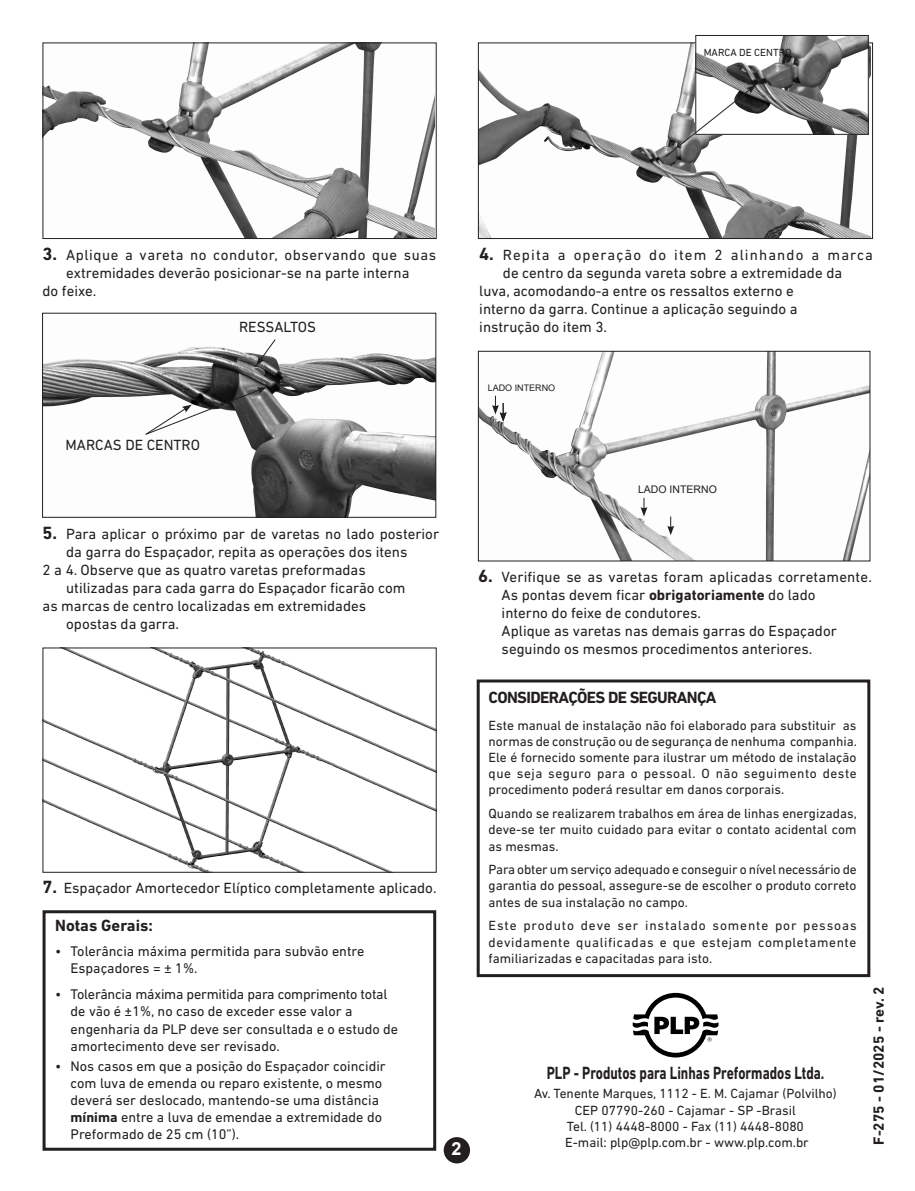
<style>
.page{position:relative;width:915px;height:1191px;background:#fff}
.page>*{position:absolute;margin:0;border:0;box-sizing:border-box;transform-origin:0 0}
.t1{font:700 18px "DIN Next LT Pro";color:#231f20;scale:.75 1}
.t2{font:700 18px "Arial";color:#fff}
.t3{font:700 16.5px "DIN Next LT Pro";letter-spacing:-.04em;color:#231f20}
.t4{font:700 16.5px "DIN Next LT Pro";color:#231f20}
.t5{font:15px/18px "DIN Next LT Pro";color:#231f20}
.t6{font:15px "DIN Next LT Pro";letter-spacing:.04em;color:#231f20}
.t7{font:15px "DIN Next LT Pro";letter-spacing:.075em;color:#231f20}
.t8{font:700 15px "DIN Next LT Pro";color:#231f20}
.t9{font:14.25px/17.1px "DIN Next LT Pro";color:#231f20}
.t10{font:13.5px/16.2px "DIN Next LT Pro";color:#231f20;text-align:justify}
.t11{font:10.5px "DIN Next LT Pro";color:#231f20}
.t12{font:10.5px "Arial";color:#231f20}
.t13{font:9px "Arial";color:#231f20}
.s1{font-weight:700;font-size:18px}
.s2{font-weight:700}
</style>
<div class="page">
<div style="left:43px;top:910px;width:393px;height:240px;border:3px solid #231f20"></div>
<div style="left:476px;top:679px;width:394px;height:298px;border:3px solid #231f20"></div>
<div style="left:443px;top:1137px;width:27px;height:26px;background:#231f20;border-radius:50%"></div>
<img style="left:480px;top:45px;width:390px;height:192px">
<div style="left:478px;top:43px;width:394px;height:196px;border:1px solid #231f20"></div>
<img style="left:480px;top:353px;width:388px;height:206px">
<div style="left:478px;top:351px;width:392px;height:210px;border:1px solid #231f20"></div>
<svg style="left:640px;top:498px;width:7px;height:18px"></svg>
<svg style="left:492px;top:396px;width:14px;height:26px"></svg>
<svg style="left:667px;top:516px;width:7px;height:19px"></svg>
<img style="left:45px;top:649px;width:389px;height:221px">
<img style="left:45px;top:45px;width:389px;height:192px">
<div style="left:43px;top:43px;width:393px;height:196px;border:1px solid #231f20"></div>
<img style="left:44px;top:346px;width:390px;height:170px">
<div style="left:42px;top:313px;width:394px;height:205px;border:1px solid #231f20"></div>
<svg style="left:144px;top:387px;width:122px;height:48px"></svg>
<svg style="left:256px;top:339px;width:20px;height:27px"></svg>
<img style="left:697px;top:37px;width:169px;height:96px">
<div style="left:695px;top:35px;width:173px;height:100px;border:1px solid #231f20"></div>
<svg style="left:664px;top:85px;width:91px;height:73px"></svg>
<svg style="left:632px;top:993px;width:86px;height:64px"></svg>
<p class="t11" style="left:703px;top:46px;width:89px">MARCA DE CENTRO</p>
<p class="t6" style="left:43px;top:246px;width:395px"><span class="s1">3.</span> Aplique a vareta no condutor, observando que suas</p>
<p class="t5" style="left:66px;top:263px;width:345px">extremidades deverão posicionar-se na parte interna</p>
<p class="t5" style="left:43px;top:281px;width:55px">do feixe.</p>
<p class="t5" style="left:239px;top:318px;width:78px">RESSALTOS</p>
<p class="t7" style="left:479px;top:246px;width:395px"><span class="s1">4.</span> Repita a operação do item 2 alinhando a marca</p>
<p class="t5" style="left:502px;top:263px;width:340px">de centro da segunda vareta sobre a extremidade da</p>
<p class="t5" style="left:479px;top:281px;width:316px">luva, acomodando-a entre os ressaltos externo e</p>
<p class="t5" style="left:479px;top:299px;width:319px">interno da garra. Continue a aplicação seguindo a</p>
<p class="t5" style="left:479px;top:317px;width:129px">instrução do item 3.</p>
<p class="t13" style="left:487px;top:381px;width:69px">LADO INTERNO</p>
<p class="t5" style="left:66px;top:436px;width:136px">MARCAS DE CENTRO</p>
<p class="t5" style="left:43px;top:524px;width:398px"><span class="s1">5.</span> Para aplicar o próximo par de varetas no lado posterior</p>
<p class="t5" style="left:66px;top:542px;width:342px">da garra do Espaçador, repita as operações dos itens</p>
<p class="t5" style="left:43px;top:560px;width:324px">2 a 4. Observe que as quatro varetas preformadas</p>
<p class="t5" style="left:66px;top:578px;width:341px">utilizadas para cada garra do Espaçador ficarão com</p>
<p class="t5" style="left:43px;top:596px;width:325px">as marcas de centro localizadas em extremidades</p>
<p class="t5" style="left:66px;top:614px;width:114px">opostas da garra.</p>
<p class="t5" style="left:43px;top:879px;width:395px"><span class="s1">7.</span> Espaçador Amortecedor Elíptico completamente aplicado.</p>
<p class="t4" style="left:55px;top:916px;width:99px">Notas Gerais:</p>
<p class="t9" style="left:71px;top:942px;width:295px;text-indent:-15px">• Tolerância máxima permitida para subvão entre<br>Espaçadores = ± 1%.</p>
<p class="t9" style="left:71px;top:985px;width:318px;text-indent:-15px">• Tolerância máxima permitida para comprimento total de vão é ±1%, no caso de exceder esse valor a</p>
<p class="t9" style="left:71px;top:1020px;width:329px">engenharia da PLP deve ser consultada e o estudo de</p>
<p class="t9" style="left:71px;top:1037px;width:210px">amortecimento deve ser revisado.</p>
<p class="t9" style="left:55px;top:1057px;width:332px">• Nos casos em que a posição do Espaçador coincidir</p>
<p class="t9" style="left:71px;top:1074px;width:313px">com luva de emenda ou reparo existente, o mesmo deverá ser deslocado, mantendo-se uma distância</p>
<p class="t9" style="left:71px;top:1108px;width:313px"><span class="s2">mínima</span> entre a luva de emendae a extremidade do<br>Preformado de 25 cm (10”).</p>
<p class="t2" style="left:451px;top:1136px;width:12px">2</p>
<p class="t12" style="left:637px;top:482px;width:80px">LADO INTERNO</p>
<p class="t5" style="left:501px;top:568px;width:372px;text-indent:-24px"><span class="s1">6.</span> Verifique se as varetas foram aplicadas corretamente.<br>As pontas devem ficar <span class="s2">obrigatoriamente</span> do lado<br>interno do feixe de condutores.</p>
<p class="t5" style="left:501px;top:622px;width:336px">Aplique as varetas nas demais garras do Espaçador seguindo os mesmos procedimentos anteriores.</p>
<p class="t3" style="left:488px;top:687px;width:229px">CONSIDERAÇÕES DE SEGURANÇA</p>
<p class="t10" style="left:488px;top:716px;width:369px">Este manual de instalação não foi elaborado para substituir as normas de construção ou de segurança de nenhuma companhia.<br>Ele é fornecido somente para ilustrar um método de instalação que seja seguro para o pessoal. O não seguimento deste procedimento poderá resultar em danos corporais.</p>
<p class="t10" style="left:488px;top:805px;width:369px">Quando se realizarem trabalhos em área de linhas energizadas, deve-se ter muito cuidado para evitar o contato acidental com as mesmas.</p>
<p class="t10" style="left:488px;top:861px;width:369px">Para obter um serviço adequado e conseguir o nível necessário de garantia do pessoal, assegure-se de escolher o produto correto antes de sua instalação no campo.</p>
<p class="t10" style="left:488px;top:917px;width:369px">Este produto deve ser instalado somente por pessoas devidamente qualificadas e que estejam completamente familiarizadas e capacitadas para isto.</p>
<p class="t1" style="left:546px;top:1062px;width:371px">PLP - Produtos para Linhas Preformados Ltda.</p>
<p class="t10" style="left:534px;top:1085px;width:304px">Av. Tenente Marques, 1112 - E. M. Cajamar (Polvilho)</p>
<p class="t10" style="left:574px;top:1101px;width:222px">CEP 07790-260 - Cajamar - SP -Brasil</p>
<p class="t10" style="left:566px;top:1117px;width:238px">Tel. (11) 4448-8000 - Fax (11) 4448-8080</p>
<p class="t10" style="left:565px;top:1134px;width:245px">E-mail: plp@plp.com.br - www.plp.com.br</p>
<p class="t8" style="left:869px;top:1144px;width:160px;rotate:-90deg">F-275 - 01/2025 - rev. 2</p>
</div>
